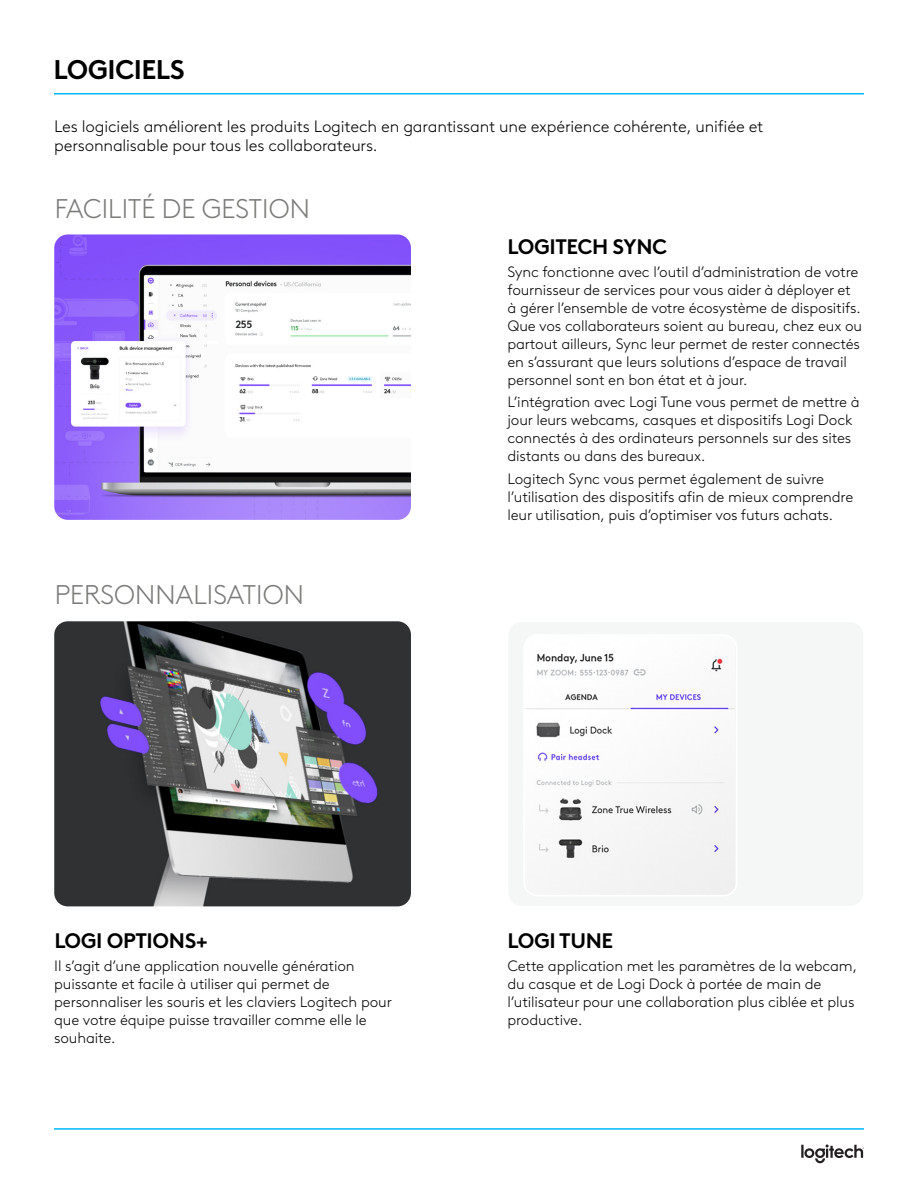
<style>
.page{position:relative;width:918px;height:1188px;background:#fff}
.page>*{position:absolute;margin:0;border:0;box-sizing:border-box;transform-origin:0 0}
.Light_Subhead_1{font:300 27px "Brown Logitech Pan";letter-spacing:-.02em;color:#7b7b79}
.Head_1{font:700 27px "Brown Logitech Pan";letter-spacing:-.02em;color:#000}
.Subhead_Software_1{font:700 21px "Brown Logitech Pan";letter-spacing:-.02em;color:#000}
.Body_Intro_1{font:300 16.5px/19.5px "Brown Logitech Pan";letter-spacing:-.01em;color:#000}
.Body_Software_1{font:300 15px/18px "Brown Logitech Pan";letter-spacing:-.01em;color:#000}
</style>
<div class="page">
<img style="left:54px;top:234px;width:357px;height:286px">
<img style="left:54px;top:621px;width:357px;height:285px">
<div style="left:508px;top:622px;width:355px;height:284px;background:#f5f7f7;border-radius:14px"></div>
<img style="left:526px;top:653px;width:209px;height:205px">
<div style="left:523px;top:634px;width:215px;height:262px;border:2px solid #fff;border-radius:14px"></div>
<svg style="left:801px;top:1144px;width:63px;height:19px"></svg>
<hr style="left:54px;top:93px;width:810px;height:1px;background:#00b8fc">
<hr style="left:54px;top:1128px;width:810px;height:2px;background:#00b8fc">
<p class="Head_1" style="left:54px;top:49px;width:133px">LOGICIELS</p>
<p class="Body_Intro_1" style="left:54px;top:116px;width:711px">Les logiciels améliorent les produits Logitech en garantissant une expérience cohérente, unifiée et personnalisable pour tous les collaborateurs.</p>
<p class="Light_Subhead_1" style="left:54px;top:189px;width:258px">FACILITÉ DE GESTION</p>
<p class="Light_Subhead_1" style="left:54px;top:575px;width:252px">PERSONNALISATION</p>
<p class="Subhead_Software_1" style="left:508px;top:231px;width:161px">LOGITECH SYNC</p>
<p class="Body_Software_1" style="left:507px;top:262px;width:356px">Sync fonctionne avec l’outil d’administration de votre fournisseur de services pour vous aider à déployer et à gérer l’ensemble de votre écosystème de dispositifs.<br>Que vos collaborateurs soient au bureau, chez eux ou partout ailleurs, Sync leur permet de rester connectés en s’assurant que leurs solutions d’espace de travail personnel sont en bon état et à jour.</p>
<p class="Body_Software_1" style="left:507px;top:392px;width:354px">L’intégration avec Logi Tune vous permet de mettre à jour leurs webcams, casques et dispositifs Logi Dock connectés à des ordinateurs personnels sur des sites distants ou dans des bureaux.</p>
<p class="Body_Software_1" style="left:507px;top:469px;width:347px">Logitech Sync vous permet également de suivre l’utilisation des dispositifs afin de mieux comprendre leur utilisation, puis d’optimiser vos futurs achats.</p>
<p class="Subhead_Software_1" style="left:54px;top:925px;width:155px">LOGI OPTIONS+</p>
<p class="Body_Software_1" style="left:54px;top:956px;width:339px">Il s’agit d’une application nouvelle génération puissante et facile à utiliser qui permet de personnaliser les souris et les claviers Logitech pour que votre équipe puisse travailler comme elle le souhaite.</p>
<p class="Subhead_Software_1" style="left:508px;top:925px;width:107px">LOGI TUNE</p>
<p class="Body_Software_1" style="left:507px;top:956px;width:351px">Cette application met les paramètres de la webcam, du casque et de Logi Dock à portée de main de l’utilisateur pour une collaboration plus ciblée et plus productive.</p>
</div>
